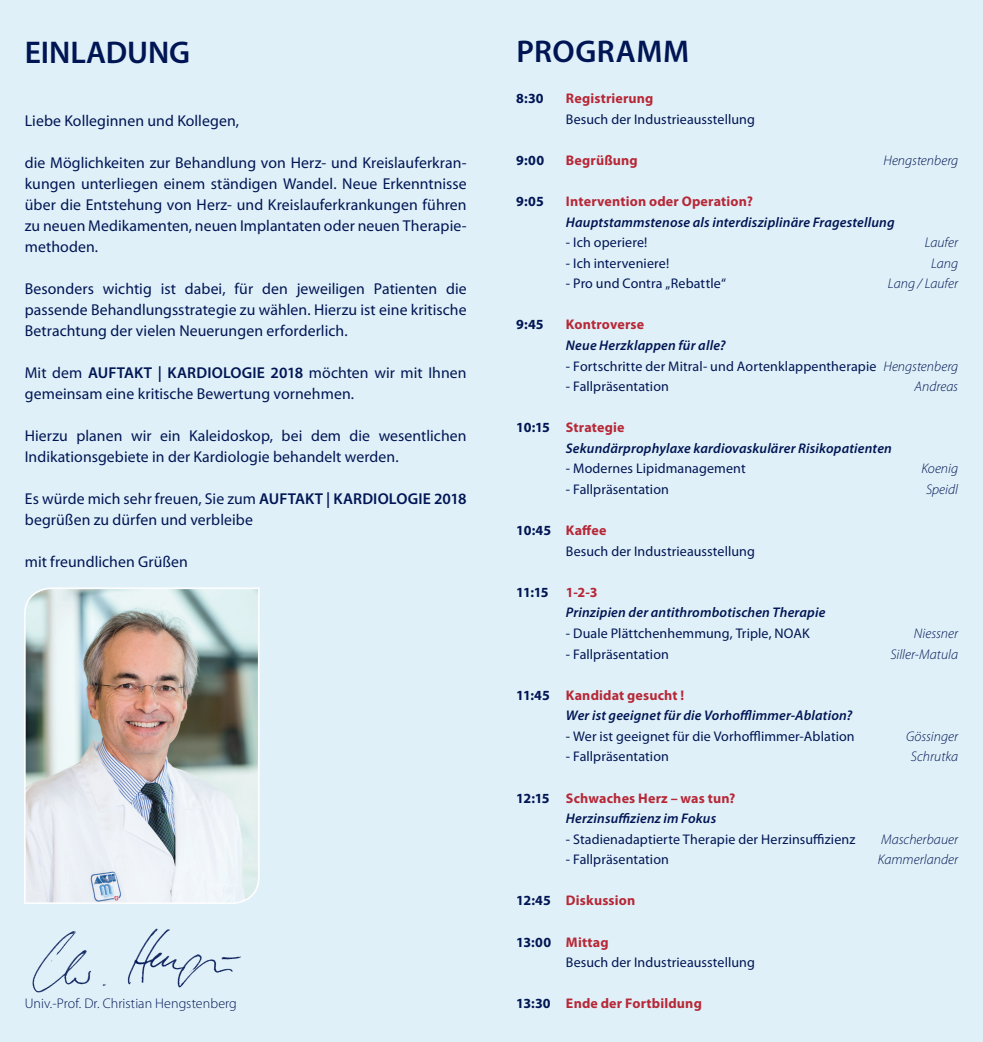
<style>
.page{position:relative;width:983px;height:1042px;background:#fff}
.page>*{position:absolute;margin:0;border:0;box-sizing:border-box;transform-origin:0 0}
.t1{font:600 31.5px "Myriad Pro";color:#001554}
.t2{font:600 31.5px "Myriad Pro";letter-spacing:.02em;color:#001554}
.t3{font:15.75px/21px "Myriad Pro";letter-spacing:.005em;color:#001554;text-align:justify}
.t4{font:14px "Myriad Pro";letter-spacing:.01em;color:#001554}
.t5{font:italic 600 14px "Myriad Pro";letter-spacing:.01em;color:#001554}
.t6{font:700 14px "Myriad Pro";letter-spacing:.01em;color:#b72837}
.t7{font:italic 300 14px "Myriad Pro";letter-spacing:.005em;color:#001554}
.t8{font:300 14px "Myriad Pro";letter-spacing:.005em;color:#001554}
.t9{font:700 14px "Myriad Pro";letter-spacing:.005em;color:#001554}
.s1{font-weight:600}
.s2{font-size:21px;color:#dff0f8}
.s3{font-weight:300;font-style:italic}
.s4{color:#001554}
.s5{color:#b72837}
</style>
<div class="page">
<div style="left:0;top:0;width:982px;height:1042px;background:#dff0f8"></div>
<img style="left:32px;top:928px;width:209px;height:65px">
<img style="left:24px;top:587px;width:236px;height:317px">
<p class="t1" style="left:25px;top:32px;width:167px">EINLADUNG</p>
<p class="t3" style="left:25px;top:110px;width:216px">Liebe Kolleginnen und Kollegen,</p>
<p class="t3" style="left:25px;top:152px;width:443px">die Möglichkeiten zur Behandlung von Herz- und Kreislauferkran&shy;kungen unterliegen einem ständigen Wandel. Neue Erkenntnisse über die Entstehung von Herz- und Kreislauferkrankungen führen zu neuen Medikamenten, neuen Implantaten oder neuen Therapie&shy;methoden.</p>
<p class="t3" style="left:25px;top:278px;width:443px">Besonders wichtig ist dabei, für den jeweiligen Patienten die passende Behandlungsstrategie zu wählen. Hierzu ist eine kritische Betrachtung der vielen Neuerungen erforderlich.</p>
<p class="t3" style="left:25px;top:362px;width:443px">Mit dem <span class="s1">AUFTAKT | KARDIOLOGIE 2018</span> möchten wir mit Ihnen gemeinsam eine kritische Bewertung vornehmen.</p>
<p class="t3" style="left:25px;top:425px;width:443px">Hierzu planen wir ein Kaleidoskop, bei dem die wesentlichen<br>Indikationsgebiete in der Kardiologie behandelt werden.</p>
<p class="t3" style="left:25px;top:488px;width:443px">Es würde mich sehr freuen, Sie zum <span class="s1">AUFTAKT | KARDIOLOGIE 2018</span></p>
<p class="t3" style="left:25px;top:509px;width:229px">begrüßen zu dürfen und verbleibe</p>
<p class="t3" style="left:25px;top:551px;width:165px">mit freundlichen Grüßen</p>
<p class="t8" style="left:25px;top:995px;width:213px">Univ.-Prof. Dr. Christian Hengstenberg</p>
<p class="t2" style="left:516px;top:31px;width:184px">PROGRAMM <span class="s2">I</span></p>
<p class="t9" style="left:516px;top:89px;width:29px">8:30</p>
<p class="t6" style="left:566px;top:89px;width:89px">Registrierung</p>
<p class="t4" style="left:566px;top:110px;width:190px">Besuch der Industrieausstellung</p>
<p class="t9" style="left:516px;top:151px;width:29px">9:00</p>
<p class="t6" style="left:566px;top:151px;width:73px">Begrüßung</p>
<p class="t7" style="left:883px;top:152px;width:76px">Hengstenberg</p>
<p class="t9" style="left:516px;top:192px;width:29px">9:05</p>
<p class="t6" style="left:566px;top:192px;width:188px">Intervention oder Operation?</p>
<p class="t5" style="left:566px;top:213px;width:330px">Hauptstammstenose als interdisziplinäre Fragestellung</p>
<p class="t4" style="left:566px;top:234px;width:83px">- Ich operiere!</p>
<p class="t7" style="left:924px;top:234px;width:35px">Laufer</p>
<p class="t4" style="left:566px;top:254px;width:105px">- Ich interveniere!</p>
<p class="t7" style="left:930px;top:255px;width:29px">Lang</p>
<p class="t4" style="left:566px;top:275px;width:161px">- Pro und Contra „Rebattle“</p>
<p class="t7" style="left:887px;top:275px;width:72px">Lang / Laufer</p>
<p class="t9" style="left:516px;top:316px;width:29px">9:45</p>
<p class="t6" style="left:566px;top:316px;width:80px">Kontroverse</p>
<p class="t5" style="left:566px;top:336px;width:161px">Neue Herzklappen für alle?</p>
<p class="t4" style="left:566px;top:357px;width:393px">- Fortschritte der Mitral- und Aortenklappentherapie <span class="s3">Hengstenberg</span></p>
<p class="t4" style="left:566px;top:378px;width:104px">- Fallpräsentation</p>
<p class="t7" style="left:914px;top:378px;width:45px">Andreas</p>
<p class="t6" style="left:516px;top:418px;width:110px"><span class="s4">10:15</span> Strategie</p>
<p class="t5" style="left:566px;top:439px;width:327px">Sekundärprophylaxe kardiovaskulärer Risikopatienten</p>
<p class="t4" style="left:566px;top:460px;width:181px">- Modernes Lipidmanagement</p>
<p class="t7" style="left:921px;top:460px;width:38px">Koenig</p>
<p class="t4" style="left:566px;top:481px;width:104px">- Fallpräsentation</p>
<p class="t7" style="left:925px;top:481px;width:34px">Speidl</p>
<p class="t6" style="left:516px;top:521px;width:92px"><span class="s4">10:45</span> Kaffee</p>
<p class="t4" style="left:566px;top:542px;width:190px">Besuch der Industrieausstellung</p>
<p class="t9" style="left:516px;top:583px;width:83px">11:15 <span class="s5">1-2-3</span></p>
<p class="t5" style="left:566px;top:604px;width:261px">Prinzipien der antithrombotischen Therapie</p>
<p class="t4" style="left:566px;top:625px;width:245px">- Duale Plättchenhemmung, Triple, NOAK</p>
<p class="t7" style="left:913px;top:625px;width:46px">Niessner</p>
<p class="t4" style="left:566px;top:645px;width:104px">- Fallpräsentation</p>
<p class="t7" style="left:890px;top:645px;width:69px">Siller-Matula</p>
<p class="t6" style="left:516px;top:686px;width:169px"><span class="s4">11:45</span> Kandidat gesucht !</p>
<p class="t5" style="left:566px;top:707px;width:288px">Wer ist geeignet für die Vorhofflimmer-Ablation?</p>
<p class="t4" style="left:566px;top:727px;width:290px">- Wer ist geeignet für die Vorhofflimmer-Ablation</p>
<p class="t7" style="left:905px;top:728px;width:53px">Gössinger</p>
<p class="t4" style="left:566px;top:748px;width:104px">- Fallpräsentation</p>
<p class="t7" style="left:910px;top:748px;width:49px">Schrutka</p>
<p class="t6" style="left:516px;top:789px;width:221px"><span class="s4">12:15</span> Schwaches Herz – was tun?</p>
<p class="t5" style="left:566px;top:809px;width:152px">Herzinsuffizienz im Fokus</p>
<p class="t4" style="left:566px;top:830px;width:291px">- Stadienadaptierte Therapie der Herzinsuffizienz</p>
<p class="t7" style="left:880px;top:830px;width:78px">Mascherbauer</p>
<p class="t4" style="left:566px;top:851px;width:104px">- Fallpräsentation</p>
<p class="t7" style="left:877px;top:851px;width:82px">Kammerlander</p>
<p class="t6" style="left:516px;top:891px;width:120px"><span class="s4">12:45</span> Diskussion</p>
<p class="t6" style="left:516px;top:932px;width:94px"><span class="s4">13:00</span> Mittag</p>
<p class="t4" style="left:566px;top:954px;width:190px">Besuch der Industrieausstellung</p>
<p class="t6" style="left:516px;top:994px;width:187px"><span class="s4">13:30</span> Ende der Fortbildung</p>
</div>
